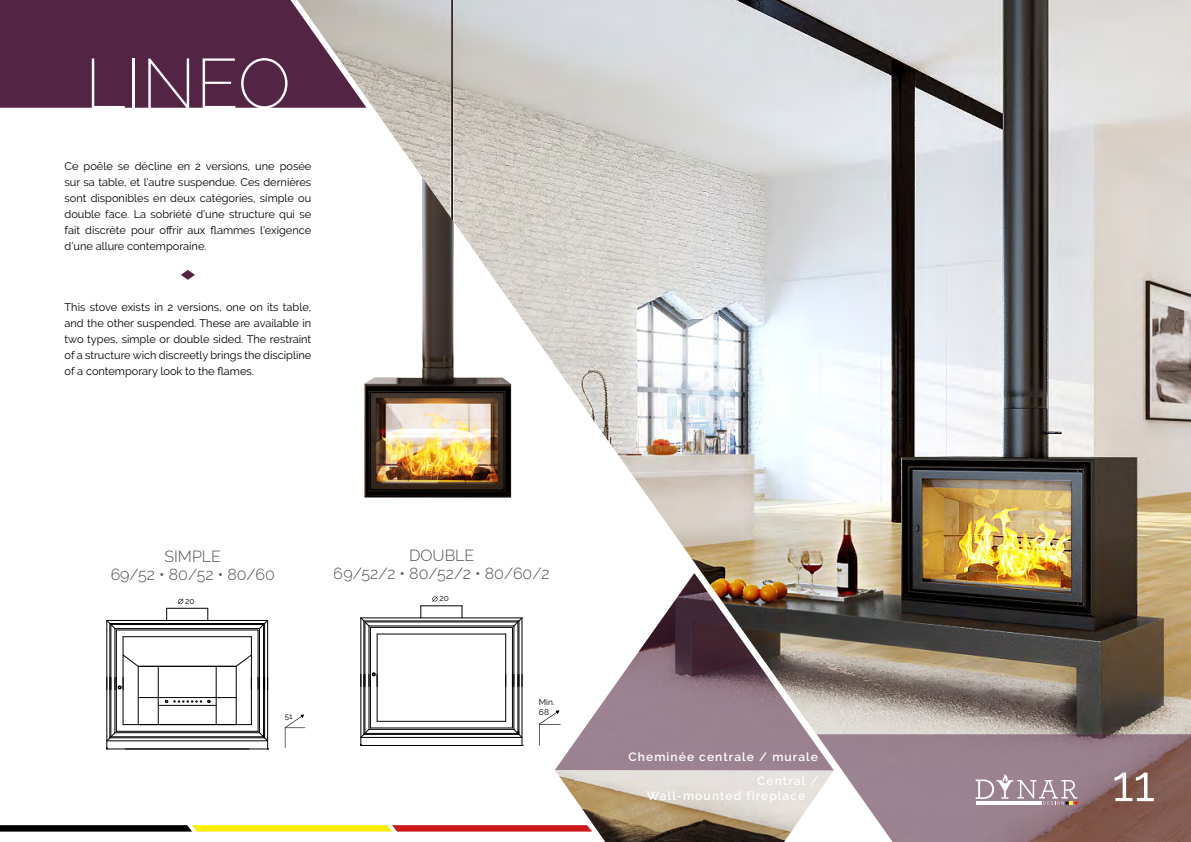
<style>
.page{position:relative;width:1191px;height:842px;background:#fff}
.page>*{position:absolute;margin:0;border:0;box-sizing:border-box;transform-origin:0 0}
.t1{font:200 70px "Raleway";color:#fff}
.t2{font:50px "Raleway";color:#fff}
.t3{font:300 16px/18px "Raleway";color:#000;text-align:center}
.t4{font:600 12px/24.8px "Raleway";letter-spacing:.09em;color:#fff;text-align:right}
.t5{font:11px/16px "Raleway";color:#000;text-align:justify}
.t6{font:8.4px "Raleway";color:#000}
.t7{font:8.3px/9.9px "Raleway";color:#000}
.t8{font:7.9px "Raleway";color:#000}
</style>
<div class="page">
<hr style="left:264px;top:677px;width:1px;height:61px;background:#000">
<hr style="left:263px;top:677px;width:1px;height:60px;background:#000">
<hr style="left:259px;top:677px;width:1px;height:56px;background:#000">
<hr style="left:258px;top:677px;width:1px;height:54px;background:#000">
<hr style="left:251px;top:677px;width:1px;height:48px;background:#000">
<hr style="left:267px;top:677px;width:1px;height:72px;background:#000">
<hr style="left:123px;top:677px;width:1px;height:48px;background:#000">
<hr style="left:116px;top:677px;width:1px;height:54px;background:#000">
<hr style="left:115px;top:677px;width:1px;height:56px;background:#000">
<hr style="left:111px;top:677px;width:1px;height:60px;background:#000">
<hr style="left:110px;top:677px;width:1px;height:61px;background:#000">
<hr style="left:107px;top:677px;width:1px;height:72px;background:#000">
<hr style="left:267px;top:620px;width:1px;height:69px;background:#000">
<hr style="left:264px;top:623px;width:1px;height:66px;background:#000">
<hr style="left:263px;top:624px;width:1px;height:65px;background:#000">
<hr style="left:111px;top:624px;width:1px;height:65px;background:#000">
<hr style="left:110px;top:623px;width:1px;height:66px;background:#000">
<hr style="left:107px;top:620px;width:1px;height:69px;background:#000">
<hr style="left:123px;top:637px;width:1px;height:52px;background:#000">
<hr style="left:116px;top:630px;width:1px;height:59px;background:#000">
<hr style="left:115px;top:629px;width:1px;height:60px;background:#000">
<hr style="left:158px;top:666px;width:1px;height:59px;background:#000">
<hr style="left:216px;top:666px;width:1px;height:59px;background:#000">
<hr style="left:259px;top:628px;width:1px;height:61px;background:#000">
<hr style="left:258px;top:630px;width:1px;height:59px;background:#000">
<hr style="left:251px;top:637px;width:1px;height:52px;background:#000">
<hr style="left:138px;top:697px;width:98px;height:1px;background:#000">
<hr style="left:123px;top:724px;width:128px;height:1px;background:#000">
<hr style="left:107px;top:741px;width:161px;height:1px;background:#000">
<hr style="left:116px;top:731px;width:142px;height:1px;background:#000">
<hr style="left:115px;top:732px;width:144px;height:1px;background:#000">
<hr style="left:111px;top:736px;width:152px;height:1px;background:#000">
<hr style="left:110px;top:737px;width:154px;height:1px;background:#000">
<hr style="left:107px;top:749px;width:161px;height:1px;background:#000">
<svg style="left:106px;top:732px;width:9px;height:9px"></svg>
<svg style="left:259px;top:732px;width:9px;height:9px"></svg>
<hr style="left:158px;top:705px;width:58px;height:1px;background:#000">
<svg style="left:174px;top:700px;width:37px;height:3px"></svg>
<hr style="left:123px;top:636px;width:128px;height:1px;background:#000">
<hr style="left:116px;top:630px;width:142px;height:1px;background:#000">
<hr style="left:115px;top:628px;width:144px;height:1px;background:#000">
<hr style="left:107px;top:620px;width:161px;height:1px;background:#000">
<hr style="left:110px;top:623px;width:154px;height:1px;background:#000">
<hr style="left:111px;top:624px;width:152px;height:1px;background:#000">
<svg style="left:122px;top:654px;width:17px;height:13px"></svg>
<svg style="left:106px;top:620px;width:9px;height:9px"></svg>
<svg style="left:235px;top:654px;width:17px;height:13px"></svg>
<svg style="left:259px;top:621px;width:9px;height:8px"></svg>
<svg style="left:208px;top:608px;width:1px;height:12px"></svg>
<svg style="left:166px;top:608px;width:1px;height:12px"></svg>
<hr style="left:167px;top:608px;width:41px;height:1px;background:#000">
<div style="left:138px;top:666px;width:98px;height:59px;border:1px solid #000"></div>
<svg style="left:178px;top:599px;width:5px;height:5px"></svg>
<div style="left:0;top:0;width:297px;height:108px;background:#532444"></div>
<svg style="left:181px;top:270px;width:14px;height:10px"></svg>
<svg style="left:0;top:825px;width:297px;height:6px;background:#615b0b"></svg>
<img style="left:297px;top:0;width:894px;height:842px">
<svg style="left:816px;top:734px;width:375px;height:108px;background:#9e8389"></svg>
<svg style="left:555px;top:573px;width:279px;height:197px"></svg>
<svg style="left:975px;top:774px;width:102px;height:31px;background:#ad98a2"></svg>
<hr style="left:975px;top:801px;width:66px;height:4px;background:#fff">
<svg style="left:285px;top:714px;width:20px;height:34px"></svg>
<h1 class="t1" style="left:85px;top:43px;width:207px">LINEO</h1>
<p class="t5" style="left:65px;top:158px;width:248px">Ce poêle se décline en 2 versions, une posée sur sa table, et l’autre suspendue. Ces dernières sont disponibles en deux catégories, simple ou double face. La sobriété d’une structure qui se fait discrète pour offrir aux flammes l’exigence d’une allure contemporaine.</p>
<p class="t5" style="left:65px;top:299px;width:248px">This stove exists in 2 versions, one on its table, and the other suspended. These are available in two types, simple or double sided. The restraint of a structure wich discreetly brings the discipline of a contemporary look to the flames.</p>
<h3 class="t3" style="left:111px;top:547px;width:166px">SIMPLE<br>69/52 • 80/52 • 80/60</h3>
<h3 class="t3" style="left:334px;top:546px;width:217px">DOUBLE<br>69/52/2 • 80/52/2 • 80/60/2</h3>
<p class="t7" style="left:439px;top:593px;width:11px">20</p>
<p class="t6" style="left:185px;top:596px;width:11px">20</p>
<p class="t8" style="left:191px;top:597px;width:10px">20</p>
<p class="t6" style="left:276px;top:710px;width:17px">49,5</p>
<p class="t8" style="left:285px;top:712px;width:9px">51</p>
<p class="t7" style="left:539px;top:697px;width:17px">Min.<br>68</p>
<p class="t4" style="left:628px;top:744px;width:191px">Cheminée centrale / murale<br>Central /</p>
<p class="t4" style="left:647px;top:783px;width:160px">Wall-mounted fireplace</p>
<h2 class="t2" style="left:1112px;top:754px;width:44px">11</h2>
</div>
